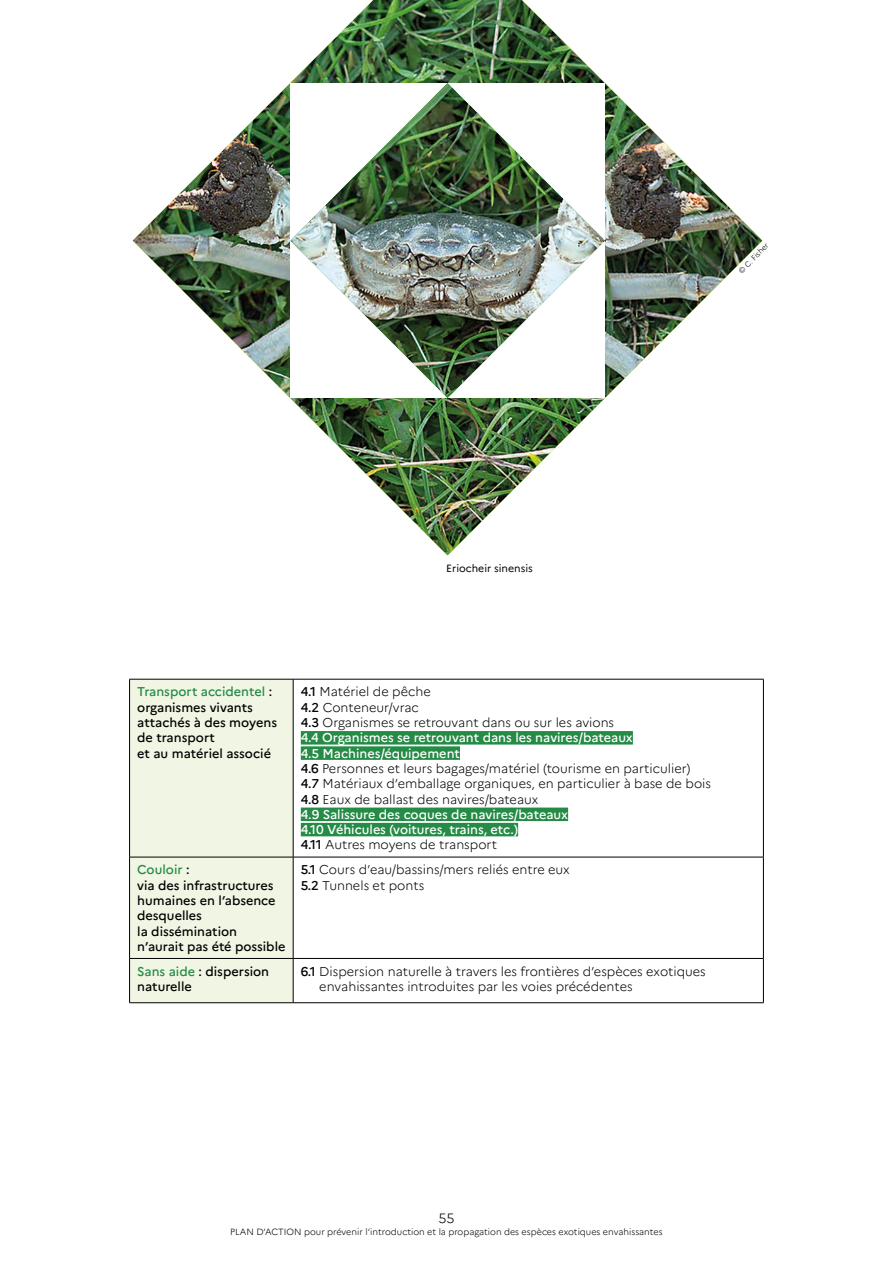
<style>
.page{position:relative;width:893px;height:1263px;background:#fff}
.page>*{position:absolute;margin:0;border:0;box-sizing:border-box;transform-origin:0 0}
.t1{font:300 13.5px "Marianne";color:#000}
.t2{font:300 12.75px/15.3px "Marianne";color:#010202}
.t3{font:500 12.75px/15.3px "Marianne";color:#010202}
.t4{font:10.5px "Marianne";color:#000}
.t5{font:300 9px "Marianne";color:#000}
.t6{font:300 7.5px "Marianne";color:#000}
.s1{color:#258b46}
.s2{font-weight:500}
.s3{font-weight:500;color:#fff}
</style>
<div class="page">
<div style="left:130px;top:680px;width:163px;height:322px;background:#f1f6e4"></div>
<hr style="left:129px;top:679px;width:164px;height:1px;background:#000">
<hr style="left:129px;top:679px;width:1px;height:178px;background:#000">
<hr style="left:293px;top:679px;width:471px;height:1px;background:#000">
<hr style="left:293px;top:679px;width:1px;height:178px;background:#000">
<hr style="left:763px;top:679px;width:1px;height:178px;background:#000">
<hr style="left:129px;top:857px;width:164px;height:1px;background:#000">
<hr style="left:129px;top:857px;width:1px;height:101px;background:#000">
<hr style="left:293px;top:857px;width:471px;height:1px;background:#000">
<hr style="left:293px;top:857px;width:1px;height:101px;background:#000">
<hr style="left:763px;top:857px;width:1px;height:101px;background:#000">
<hr style="left:129px;top:958px;width:164px;height:1px;background:#000">
<hr style="left:129px;top:959px;width:1px;height:43px;background:#000">
<hr style="left:293px;top:958px;width:471px;height:1px;background:#000">
<hr style="left:293px;top:959px;width:1px;height:43px;background:#000">
<hr style="left:763px;top:959px;width:1px;height:43px;background:#000">
<hr style="left:129px;top:1002px;width:164px;height:1px;background:#000">
<hr style="left:293px;top:1002px;width:471px;height:1px;background:#000">
<div style="left:301px;top:731px;width:332px;height:13px;background:#258b46"></div>
<div style="left:301px;top:746px;width:159px;height:14px;background:#258b46"></div>
<div style="left:301px;top:807px;width:267px;height:14px;background:#258b46"></div>
<div style="left:301px;top:823px;width:217px;height:13px;background:#258b46"></div>
<img style="left:133px;top:0;width:629px;height:555px">
<img style="left:290px;top:83px;width:315px;height:315px">
<p class="t6" style="left:737px;top:268px;width:41px;rotate:-45deg">© C. Fisher</p>
<p class="t4" style="left:446px;top:562px;width:88px">Eriocheir sinensis</p>
<p class="t3" style="left:137px;top:684px;width:141px"><span class="s1">Transport accidentel</span> : organismes vivants attachés à des moyens de transport<br>et au matériel associé</p>
<p class="t2" style="left:301px;top:684px;width:412px"><span class="s2">4.1</span> Matériel de pêche<br><span class="s2">4.2</span> Conteneur/vrac<br><span class="s2">4.3</span> Organismes se retrouvant dans ou sur les avions<br><span class="s3">4.4 Organismes se retrouvant dans les navires/bateaux<br>4.5 Machines/équipement<br></span><span class="s2">4.6</span> Personnes et leurs bagages/matériel (tourisme en particulier)<br><span class="s2">4.7</span> Matériaux d’emballage organiques, en particulier à base de bois <span class="s2">4.8</span> Eaux de ballast des navires/bateaux<br><span class="s3">4.9 Salissure des coques de navires/bateaux<br>4.10 Véhicules (voitures, trains, etc.)<br></span><span class="s2">4.11</span> Autres moyens de transport</p>
<p class="t3" style="left:137px;top:862px;width:150px"><span class="s1">Couloir</span> :<br>via des infrastructures humaines en l’absence desquelles<br>la dissémination n’aurait pas été possible</p>
<p class="t2" style="left:301px;top:862px;width:270px"><span class="s2">5.1</span> Cours d’eau/bassins/mers reliés entre eux<br><span class="s2">5.2</span> Tunnels et ponts</p>
<p class="t3" style="left:137px;top:963px;width:133px"><span class="s1">Sans aide</span> : dispersion naturelle</p>
<p class="t2" style="left:319px;top:963px;width:388px;text-indent:-18px"><span class="s2">6.1</span> Dispersion naturelle à travers les frontières d’espèces exotiques envahissantes introduites par les voies précédentes</p>
<p class="t1" style="left:438px;top:1210px;width:17px">55</p>
<p class="t5" style="left:230px;top:1226px;width:434px">PLAN D’ACTION pour prévenir l’introduction et la propagation des espèces exotiques envahissantes</p>
</div>
